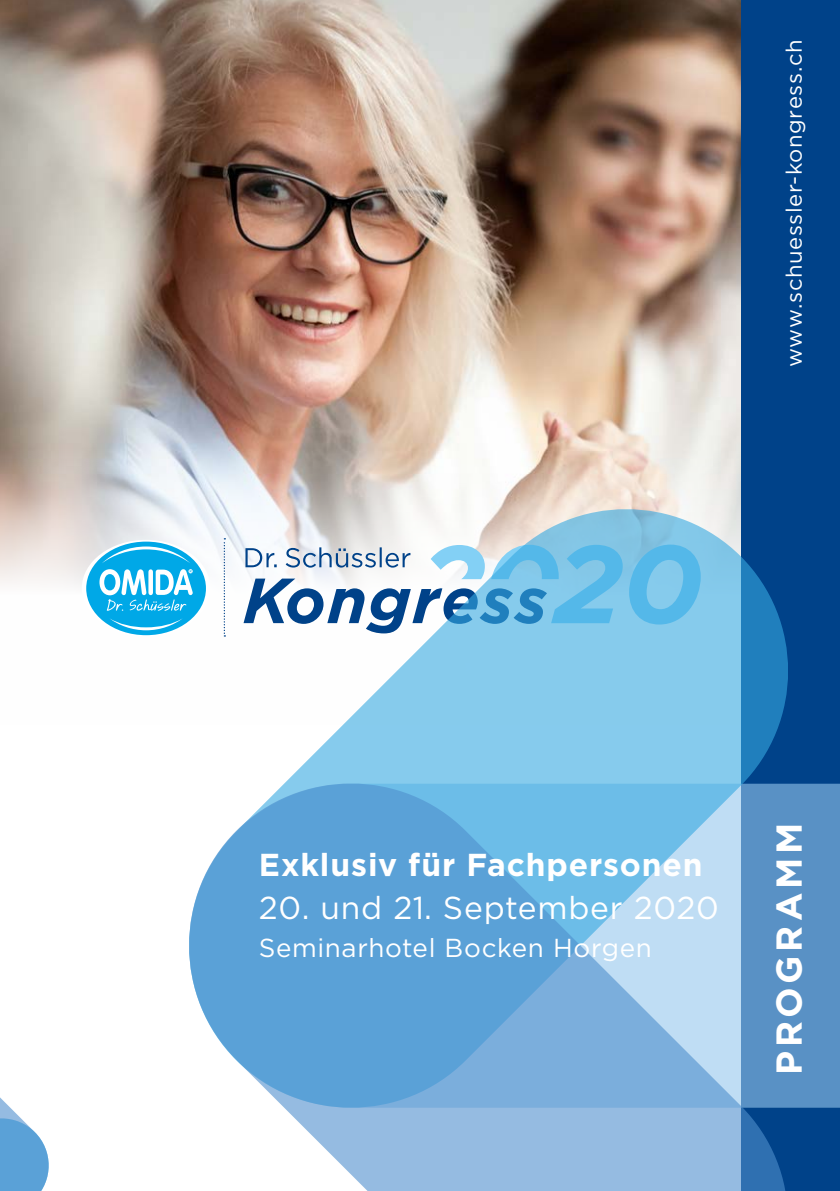
<style>
.page{position:relative;width:840px;height:1191px;background:#fff}
.page>*{position:absolute;margin:0;border:0;box-sizing:border-box;transform-origin:0 0}
.t1{font:700 36px "Gotham";letter-spacing:.1em;color:#fff}
.t2{font:700 31.8px "Gotham";letter-spacing:.025em;color:#fff}
.t3{font:31.8px "Gotham";letter-spacing:.02em;color:#fff}
.t4{font:26px "Gotham";letter-spacing:.025em;color:#fff}
.t5{font:22px "Gotham";letter-spacing:.025em;color:#fff}
</style>
<div class="page">
<img style="left:0;top:0;width:741px;height:585px">
<svg style="left:0;top:1097px;width:49px;height:94px"></svg>
<div style="left:741px;top:0;width:98px;height:1191px;background:#004289"></div>
<div style="left:82px;top:540px;width:128px;height:97px;background:#fff;border-radius:50%"></div>
<div style="left:86px;top:541px;width:120px;height:94px;background:#00a8e7;border-radius:50%"></div>
<svg style="left:102px;top:546px;width:71px;height:17px"></svg>
<svg style="left:109px;top:618px;width:64px;height:12px"></svg>
<svg style="left:99px;top:569px;width:74px;height:42px"></svg>
<div style="left:803px;top:783px;width:36px;height:324px;background:#5991c5"></div>
<svg style="left:173px;top:493px;width:615px;height:274px"></svg>
<svg style="left:189px;top:767px;width:614px;height:424px;background:#7fb5de"></svg>
<p class="t5" style="left:781px;top:367px;width:329px;rotate:-90deg">www.schuessler-kongress.ch</p>
<h2 class="t2" style="left:259px;top:846px;width:445px">Exklusiv für Fachpersonen</h2>
<h2 class="t3" style="left:259px;top:890px;width:461px">20. und 21. September 2020</h2>
<p class="t4" style="left:259px;top:933px;width:394px">Seminarhotel Bocken Horgen</p>
<h1 class="t1" style="left:767px;top:1075px;width:254px;rotate:-90deg">PROGRAMM</h1>
</div>
